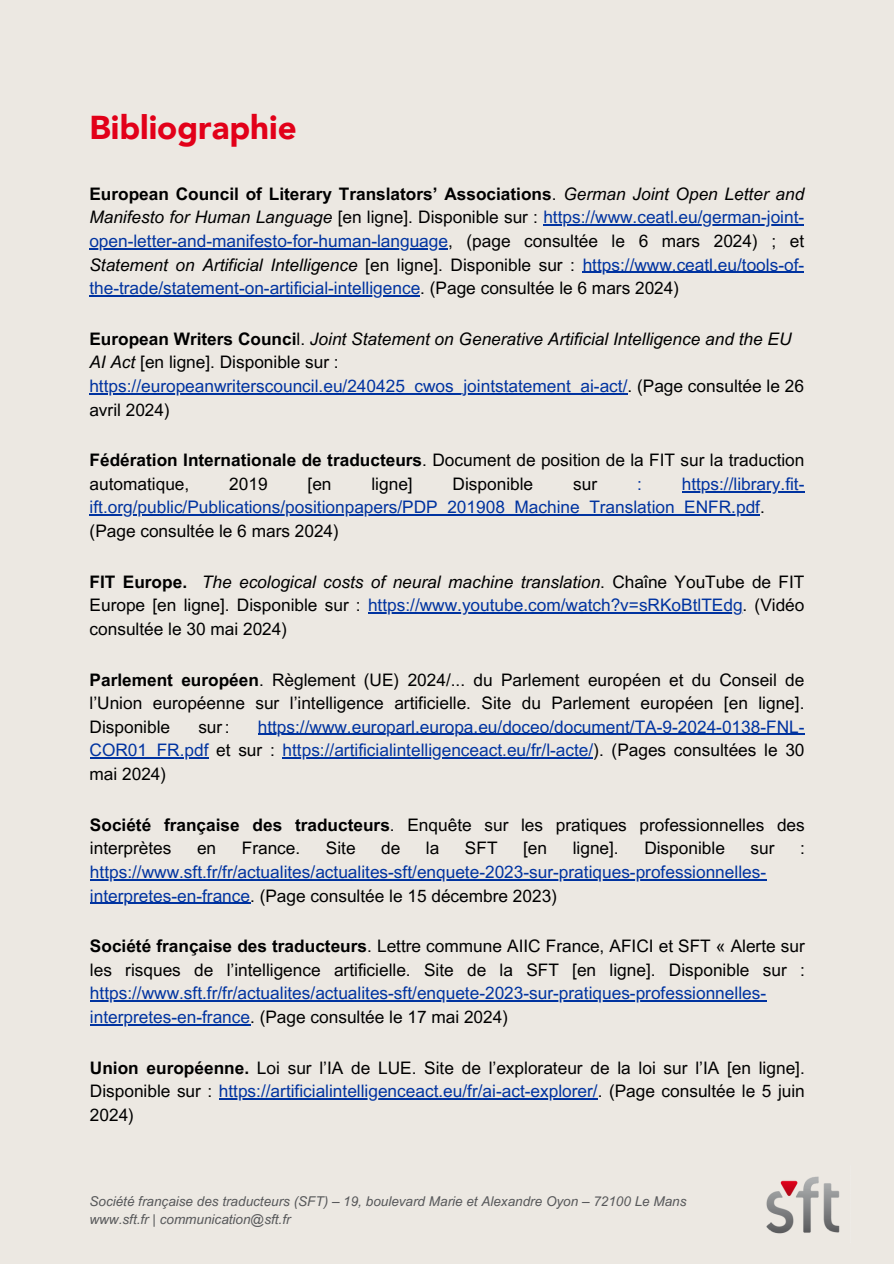
<style>
.page{position:relative;width:894px;height:1264px;background:#fff}
.page>*{position:absolute;margin:0;border:0;box-sizing:border-box;transform-origin:0 0}
.t1{font:900 33px "Avenir";color:#e20019}
.t2{font:17.25px/23.7px "Arial MT Pro";color:#0033a0}
.t3{font:17.25px/23.7px "Arial MT Pro";color:#000}
.t4{font:700 17.25px/23.7px "Arial MT Pro";color:#000}
.t5{font:italic 13.5px "Arial MT Pro";color:#57585a}
.s1{font-weight:400}
.s2{font-weight:400;font-style:italic}
.s3{font-weight:400;color:#0033a0}
.s4{color:#000}
.s5{font-style:italic;color:#000}
.s6{font-weight:700;color:#000}
.s7{font-weight:700}
.s8{font-style:italic}
.s9{color:#0033a0}
</style>
<div class="page">
<div style="left:0;top:0;width:893px;height:1263px;background:#ece8e2"></div>
<img style="left:766px;top:1176px;width:74px;height:58px">
<hr style="left:368px;top:612px;width:374px;height:1px;background:#0033a0">
<hr style="left:219px;top:1098px;width:378px;height:1px;background:#0033a0">
<hr style="left:543px;top:224px;width:261px;height:1px;background:#0033a0">
<hr style="left:89px;top:248px;width:359px;height:1px;background:#0033a0">
<hr style="left:582px;top:271px;width:222px;height:2px;background:#0033a0">
<hr style="left:89px;top:295px;width:331px;height:1px;background:#0033a0">
<hr style="left:681px;top:491px;width:123px;height:1px;background:#0033a0">
<hr style="left:90px;top:514px;width:669px;height:1px;background:#0033a0">
<hr style="left:258px;top:734px;width:546px;height:1px;background:#0033a0">
<hr style="left:90px;top:757px;width:118px;height:1px;background:#0033a0">
<hr style="left:282px;top:757px;width:311px;height:1px;background:#0033a0">
<hr style="left:90px;top:879px;width:676px;height:1px;background:#0033a0">
<hr style="left:90px;top:902px;width:160px;height:1px;background:#0033a0">
<hr style="left:90px;top:1000px;width:676px;height:1px;background:#0033a0">
<hr style="left:90px;top:1024px;width:160px;height:1px;background:#0033a0">
<hr style="left:89px;top:393px;width:538px;height:1px;background:#0033a0">
<h2 class="t1" style="left:89px;top:106px;width:209px">Bibliographie</h2>
<h2 class="t4" style="left:89px;top:184px;width:716px">European Council of Literary Translators’ Associations<span class="s1">.</span> <span class="s2">German Joint Open Letter and<br>Manifesto for Human Language</span> <span class="s1">[en ligne]. Disponible sur :</span> <span class="s3">https://www.ceatl.eu/german-joint-</span></h2>
<p class="t2" style="left:89px;top:231px;width:716px;text-align:justify">open-letter-and-manifesto-for-human-language<span class="s4">, (page consultée le 6 mars 2024) ; et </span><span class="s5">Statement on Artificial Intelligence</span> <span class="s4">[en ligne]. Disponible sur :</span> https://www.ceatl.eu/tools-of&shy;the-trade/statement-on-artificial-intelligence<span class="s4">. (Page consultée le 6 mars 2024)</span></p>
<p class="t2" style="left:89px;top:329px;width:716px"><span class="s6">European Writers Counci</span><span class="s4">l.</span> <span class="s5">Joint Statement on Generative Artificial Intelligence and the EU AI Act</span> <span class="s4">[en ligne]. Disponible sur : </span>https://europeanwriterscouncil.eu/240425_cwos_jointstatement_ai-act/<span class="s4">. (Page consultée le 26 avril 2024)</span></p>
<p class="t3" style="left:90px;top:450px;width:716px"><span class="s7">Fédération Internationale de traducteurs</span>. Document de position de la FIT sur la traduction automatique,</p>
<p class="t2" style="left:90px;top:474px;width:716px;text-indent:592px">https://library.fit&shy;ift.org/public/Publications/positionpapers/PDP_201908_Machine_Translation_ENFR.pdf<span class="s4">. (Page consultée le 6 mars 2024)</span></p>
<p class="t3" style="left:229px;top:474px;width:40px">2019</p>
<p class="t3" style="left:307px;top:474px;width:25px">[en</p>
<p class="t3" style="left:371px;top:474px;width:43px">ligne]</p>
<p class="t3" style="left:452px;top:474px;width:82px">Disponible</p>
<p class="t3" style="left:573px;top:474px;width:25px">sur</p>
<p class="t2" style="left:637px;top:474px;width:6px">:</p>
<h2 class="t3" style="left:90px;top:572px;width:716px"><span class="s7">FIT Europe.</span> <span class="s8">The ecological costs of neural machine translation</span>. Chaîne YouTube de FIT<br>Europe [en ligne]. Disponible sur : <span class="s9">https://www.youtube.com/watch?v=sRKoBtlTEdg</span>. (Vidéo</h2>
<h2 class="t3" style="left:90px;top:619px;width:199px">consultée le 30 mai 2024)</h2>
<p class="t3" style="left:90px;top:669px;width:716px;text-align:justify"><span class="s7">Parlement européen</span>. Règlement (UE) 2024/... du Parlement européen et du Conseil de l’Union européenne sur l’intelligence artificielle. Site du Parlement européen [en ligne].<br>Disponible</p>
<p class="t2" style="left:90px;top:717px;width:716px;text-align:justify;text-indent:168px">https://www.europarl.europa.eu/doceo/document/TA-9-2024-0138-FNL-COR01_FR.pdf <span class="s4">et sur :</span> https://artificialintelligenceact.eu/fr/l-acte/<span class="s4">). (Pages consultées le 30 mai 2024)</span></p>
<p class="t3" style="left:90px;top:814px;width:716px"><span class="s7">Société française des traducteurs</span>. Enquête sur les pratiques professionnelles des interprètes</p>
<p class="t3" style="left:198px;top:717px;width:33px">sur:</p>
<p class="t3" style="left:197px;top:838px;width:21px">en</p>
<p class="t3" style="left:242px;top:838px;width:60px">France.</p>
<p class="t3" style="left:326px;top:838px;width:31px">Site</p>
<p class="t3" style="left:381px;top:838px;width:21px">de</p>
<p class="t3" style="left:426px;top:838px;width:15px">la</p>
<p class="t3" style="left:465px;top:838px;width:34px">SFT</p>
<p class="t3" style="left:523px;top:838px;width:25px">[en</p>
<p class="t3" style="left:572px;top:838px;width:48px">ligne].</p>
<p class="t3" style="left:644px;top:838px;width:82px">Disponible</p>
<p class="t3" style="left:750px;top:838px;width:25px">sur</p>
<p class="t3" style="left:799px;top:838px;width:6px">:</p>
<p class="t2" style="left:90px;top:862px;width:677px">https://www.sft.fr/fr/actualites/actualites-sft/enquete-2023-sur-pratiques-professionnelles&shy;interpretes-en-france<span class="s4">. (Page consultée le 15 décembre 2023)</span></p>
<p class="t3" style="left:90px;top:936px;width:716px"><span class="s7">Société française des traducteurs</span>. Lettre commune AIIC France, AFICI et SFT « Alerte sur les risques de l’intelligence artificielle. Site de la SFT [en ligne]. Disponible sur :</p>
<p class="t2" style="left:90px;top:983px;width:677px">https://www.sft.fr/fr/actualites/actualites-sft/enquete-2023-sur-pratiques-professionnelles&shy;interpretes-en-france<span class="s4">. (Page consultée le 17 mai 2024)</span></p>
<h2 class="t3" style="left:90px;top:1057px;width:716px"><span class="s7">Union européenne.</span> Loi sur l’IA de LUE. Site de l’explorateur de la loi sur l’IA [en ligne].<br>Disponible sur : <span class="s9">https://artificialintelligenceact.eu/fr/ai-act-explorer/</span>. (Page consultée le 5 juin</h2>
<h2 class="t3" style="left:90px;top:1105px;width:46px">2024)</h2>
<h2 class="t5" style="left:89px;top:1196px;width:598px">Société française des traducteurs (SFT) – 19, boulevard Marie et Alexandre Oyon – 72100 Le Mans</h2>
<h2 class="t5" style="left:89px;top:1214px;width:203px">www.sft.fr | communication@sft.fr</h2>
</div>
